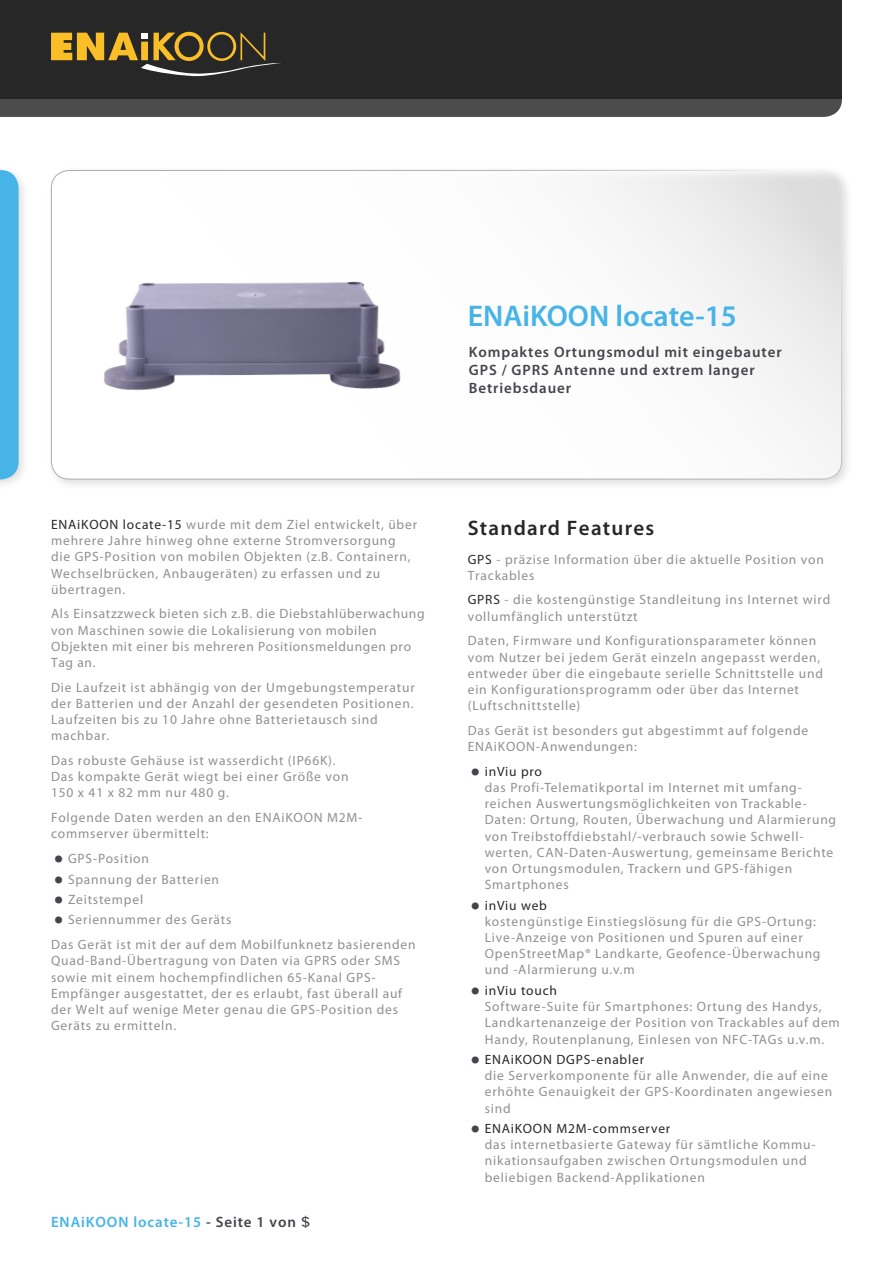
<style>
.page{position:relative;width:893px;height:1263px;background:#fff}
.page>*{position:absolute;margin:0;border:0;box-sizing:border-box;transform-origin:0 0}
.Blue_headline{font:600 30px "Myriad Pro";color:#46b4e7}
.t1{font:600 21px "Myriad Pro";letter-spacing:.06em;color:#282727}
.Main_description_pro{font:600 15px/18px "Myriad Pro";letter-spacing:.06em;color:#42454b}
.t2{font:600 15px "Myriad Pro";letter-spacing:.06em;color:#46b4e7}
.Body_Text{font:13.5px/16.2px "Myriad Pro";letter-spacing:.06em;color:#90908f}
.s1{color:#282727}
.s2{font-weight:700;font-size:27px;color:#42454b}
.s3{color:#42454b}
</style>
<div class="page">
<div style="left:46px;top:165px;width:807px;height:326px;background:#231f20;opacity:.15"></div>
<svg style="left:51px;top:170px;width:791px;height:309px"></svg>
<div style="left:0;top:0;width:842px;height:98px;background:#282727"></div>
<div style="left:0;top:165px;width:30px;height:325px;background:#231f20;opacity:.15"></div>
<svg style="left:0;top:170px;width:19px;height:309px"></svg>
<svg style="left:0;top:32px;width:842px;height:85px"></svg>
<img style="left:99px;top:276px;width:307px;height:121px">
<p class="Blue_headline" style="left:468px;top:297px;width:271px">ENAiKOON locate-15</p>
<p class="Main_description_pro" style="left:469px;top:342px;width:314px">Kompaktes Ortungsmodul mit eingebauter<br>GPS / GPRS Antenne und extrem langer<br>Betriebsdauer</p>
<p class="Body_Text" style="left:51px;top:516px;width:368px"><span class="s1">ENAiKOON locate-15</span> wurde mit dem Ziel entwickelt, über mehrere Jahre hinweg ohne externe Stromversorgung die GPS-Position von mobilen Objekten (z.B. Containern, Wechselbrücken, Anbaugeräten) zu erfassen und zu übertragen.</p>
<p class="Body_Text" style="left:51px;top:606px;width:375px">Als Einsatzzweck bieten sich z.B. die Diebstahlüberwachung von Maschinen sowie die Lokalisierung von mobilen Objekten mit einer bis mehreren Positionsmeldungen pro Tag an.</p>
<p class="Body_Text" style="left:51px;top:679px;width:365px">Die Laufzeit ist abhängig von der Umgebungstemperatur der Batterien und der Anzahl der gesendeten Positionen.<br>Laufzeiten bis zu 10 Jahre ohne Batterietausch sind machbar.</p>
<p class="Body_Text" style="left:51px;top:752px;width:299px">Das robuste Gehäuse ist wasserdicht (IP66K).<br>Das kompakte Gerät wiegt bei einer Größe von<br>150 x 41 x 82 mm nur 480 g.</p>
<p class="Body_Text" style="left:51px;top:809px;width:313px">Folgende Daten werden an den ENAiKOON M2M&shy;commserver übermittelt:</p>
<p class="Body_Text" style="left:54px;top:850px;width:96px"><span class="s2">•</span> GPS-Position</p>
<p class="Body_Text" style="left:54px;top:871px;width:167px"><span class="s2">•</span> Spannung der Batterien</p>
<p class="Body_Text" style="left:54px;top:891px;width:91px"><span class="s2">•</span> Zeitstempel</p>
<p class="Body_Text" style="left:54px;top:912px;width:179px"><span class="s2">•</span> Seriennummer des Geräts</p>
<p class="Body_Text" style="left:51px;top:936px;width:366px">Das Gerät ist mit der auf dem Mobilfunknetz basierenden Quad-Band-Übertragung von Daten via GPRS oder SMS sowie mit einem hochempfindlichen 65-Kanal GPS-Empfänger ausgestattet, der es erlaubt, fast überall auf der Welt auf wenige Meter genau die GPS-Position des Geräts zu ermitteln.</p>
<p class="t2" style="left:51px;top:1213px;width:246px">ENAiKOON locate-15 <span class="s3">- Seite 1 von</span></p>
<h2 class="t1" style="left:468px;top:514px;width:188px">Standard Features</h2>
<p class="Body_Text" style="left:468px;top:551px;width:358px"><span class="s1">GPS</span> - präzise Information über die aktuelle Position von<br>Trackables</p>
<p class="Body_Text" style="left:468px;top:592px;width:364px"><span class="s1">GPRS</span> - die kostengünstige Standleitung ins Internet wird vollumfänglich unterstützt</p>
<p class="Body_Text" style="left:468px;top:632px;width:357px">Daten, Firmware und Konfigurationsparameter können vom Nutzer bei jedem Gerät einzeln angepasst werden, entweder über die eingebaute serielle Schnittstelle und ein Konfigurationsprogramm oder über das Internet (Luftschnittstelle)</p>
<p class="Body_Text" style="left:468px;top:722px;width:342px">Das Gerät ist besonders gut abgestimmt auf folgende<br>ENAiKOON-Anwendungen:</p>
<p class="Body_Text" style="left:485px;top:763px;width:353px;text-indent:-14px"><span class="s2">•</span> <span class="s1">inViu pro<br></span>das Profi-Telematikportal im Internet mit umfang&shy;reichen Auswertungsmöglichkeiten von Trackable-Daten: Ortung, Routen, Überwachung und Alarmierung von Treibstoffdiebstahl/-verbrauch sowie Schwell&shy;werten, CAN-Daten-Auswertung, gemeinsame Berichte von Ortungsmodulen, Trackern und GPS-fähigen Smartphones</p>
<p class="Body_Text" style="left:485px;top:897px;width:337px;text-indent:-14px"><span class="s2">•</span> <span class="s1">inViu web<br></span>kostengünstige Einstiegslösung für die GPS-Ortung:<br>Live-Anzeige von Positionen und Spuren auf einer OpenStreetMap® Landkarte, Geofence-Überwachung und -Alarmierung u.v.m</p>
<p class="Body_Text" style="left:485px;top:982px;width:357px;text-indent:-14px"><span class="s2">•</span> <span class="s1">inViu touch<br></span>Software-Suite für Smartphones: Ortung des Handys, Landkartenanzeige der Position von Trackables auf dem Handy, Routenplanung, Einlesen von NFC-TAGs u.v.m.</p>
<p class="Body_Text" style="left:485px;top:1051px;width:349px;text-indent:-14px"><span class="s2">•</span> <span class="s1">ENAiKOON DGPS-enabler<br></span>die Serverkomponente für alle Anwender, die auf eine erhöhte Genauigkeit der GPS-Koordinaten angewiesen sind</p>
<p class="Body_Text" style="left:485px;top:1120px;width:332px;text-indent:-14px"><span class="s2">•</span> <span class="s1">ENAiKOON M2M-commserver<br></span>das internetbasierte Gateway für sämtliche Kommu&shy;nikationsaufgaben zwischen Ortungsmodulen und beliebigen Backend-Applikationen</p>
</div>
